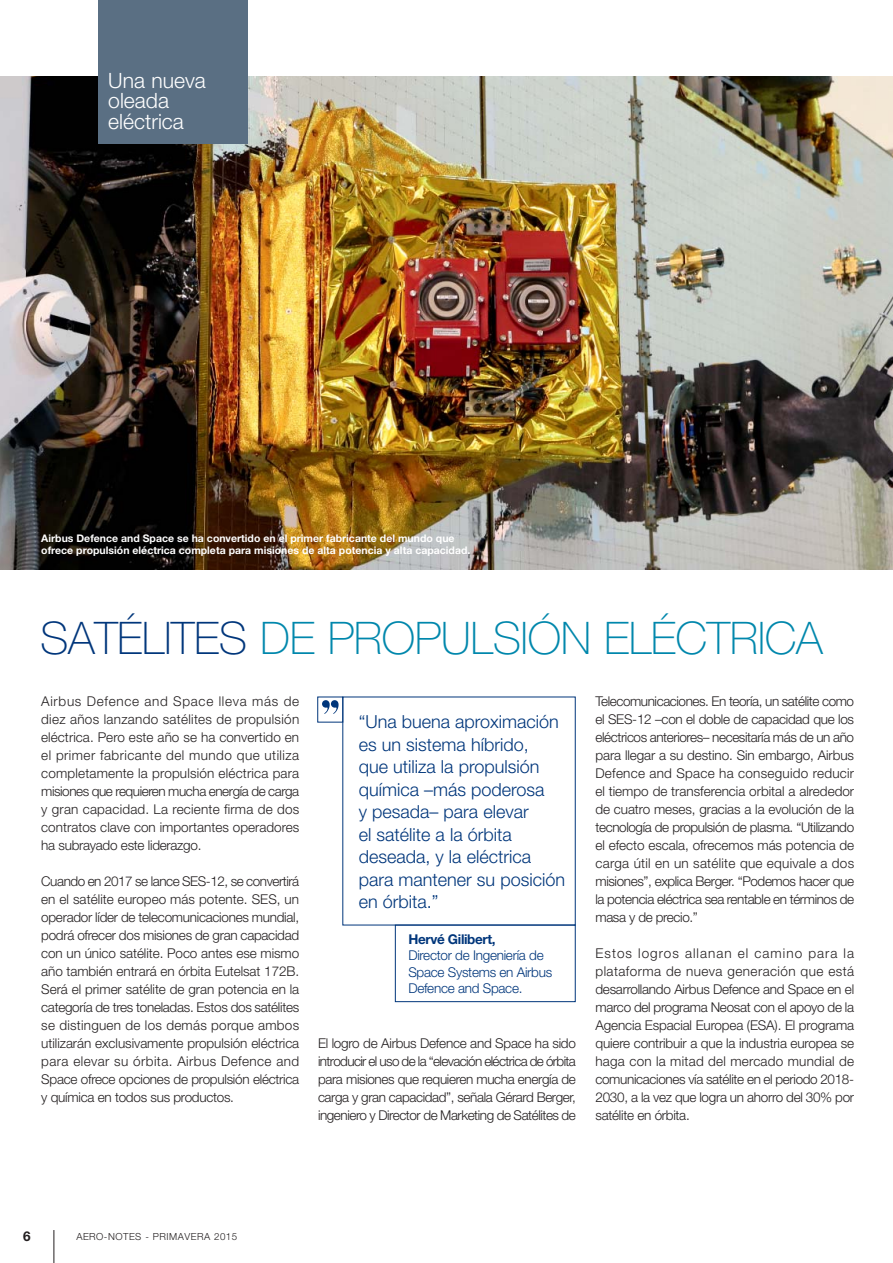
<style>
.page{position:relative;width:893px;height:1263px;background:#fff}
.page>*{position:absolute;margin:0;border:0;box-sizing:border-box;transform-origin:0 0}
.t1{font:100 45px "Helvetica Neue";letter-spacing:-.01em;color:#0087ac}
.t2{font:300 21.15px/20.5px "Helvetica Neue";color:#fff}
.t3{font:300 18px/22.5px "Helvetica Neue";color:#00367b}
.t4{font:300 13.5px/18px "Helvetica Neue";letter-spacing:-.02em;color:#231f20;text-align:justify}
.t5{font:300 13.5px/16.2px "Helvetica Neue";letter-spacing:-.02em;color:#00367b}
.t6{font:700 13.5px "Helvetica Neue";letter-spacing:-.025em;color:#00367b}
.t7{font:700 13.5px "Helvetica Neue";color:#231f20}
.t8{font:700 10.5px/12px "Helvetica Neue";color:#fff}
.t9{font:300 9.75px "Helvetica Neue";letter-spacing:.05em;color:#231f20}
.s1{color:#00367b}
</style>
<div class="page">
<hr style="left:54px;top:1230px;width:1px;height:32px;background:#231f20">
<img style="left:0;top:77px;width:893px;height:493px">
<div style="left:99px;top:0;width:149px;height:143px;background:#5a6f83"></div>
<div style="left:317px;top:697px;width:26px;height:25px;border:1px solid #00367b"></div>
<div style="left:395px;top:925px;width:180px;height:77px;border:1px solid #00367b"></div>
<svg style="left:322px;top:700px;width:17px;height:14px"></svg>
<h2 class="t2" style="left:108px;top:72px;width:99px">Una nueva oleada eléctrica</h2>
<p class="t8" style="left:41px;top:533px;width:431px">Airbus Defence and Space se ha convertido en el primer fabricante del mundo que ofrece propulsión eléctrica completa para misiones de alta potencia y alta capacidad.</p>
<h1 class="t1" style="left:40px;top:621px;width:784px"><span class="s1">SATÉLITES</span> DE PROPULSIÓN ELÉCTRICA</h1>
<p class="t4" style="left:41px;top:693px;width:259px">Airbus Defence and Space lleva más de diez años lanzando satélites de propulsión eléctrica. Pero este año se ha convertido en el primer fabricante del mundo que utiliza completamente la propulsión eléctrica para misiones que requieren mucha energía de carga y gran capacidad. La reciente firma de dos contratos clave con importantes operadores ha subrayado este liderazgo.</p>
<p class="t4" style="left:41px;top:873px;width:260px">Cuando en 2017 se lance SES-12, se convertirá en el satélite europeo más potente. SES, un operador líder de telecomunicaciones mundial, podrá ofrecer dos misiones de gran capacidad con un único satélite. Poco antes ese mismo año también entrará en órbita Eutelsat 172B.<br>Será el primer satélite de gran potencia en la categoría de tres toneladas. Estos dos satélites se distinguen de los demás porque ambos utilizarán exclusivamente propulsión eléctrica para elevar su órbita. Airbus Defence and Space ofrece opciones de propulsión eléctrica y química en todos sus productos.</p>
<h3 class="t3" style="left:359px;top:712px;width:208px">“Una buena aproximación es un sistema híbrido,<br>que utiliza la propulsión química –más poderosa<br>y pesada– para elevar<br>el satélite a la órbita deseada, y la eléctrica para mantener su posición en órbita.”</h3>
<p class="t6" style="left:408px;top:934px;width:89px">Hervé Gilibert,</p>
<p class="t5" style="left:408px;top:949px;width:145px">Director de Ingeniería de<br>Space Systems en Airbus<br>Defence and Space.</p>
<p class="t4" style="left:318px;top:1035px;width:259px">El logro de Airbus Defence and Space ha sido introducir el uso de la “elevación eléctrica de órbita para misiones que requieren mucha energía de carga y gran capacidad”, señala Gérard Berger, ingeniero y Director de Marketing de Satélites de</p>
<p class="t4" style="left:595px;top:693px;width:260px">Telecomunicaciones. En teoría, un satélite como el SES-12 –con el doble de capacidad que los eléctricos anteriores– necesitaría más de un año para llegar a su destino. Sin embargo, Airbus Defence and Space ha conseguido reducir el tiempo de transferencia orbital a alrededor de cuatro meses, gracias a la evolución de la tecnología de propulsión de plasma. “Utilizando el efecto escala, ofrecemos más potencia de carga útil en un satélite que equivale a dos misiones”, explica Berger. “Podemos hacer que la potencia eléctrica sea rentable en términos de masa y de precio.”</p>
<p class="t4" style="left:595px;top:945px;width:260px">Estos logros allanan el camino para la plataforma de nueva generación que está desarrollando Airbus Defence and Space en el marco del programa Neosat con el apoyo de la Agencia Espacial Europea (ESA). El programa quiere contribuir a que la industria europea se haga con la mitad del mercado mundial de comunicaciones vía satélite en el periodo 2018- 2030, a la vez que logra un ahorro del 30% por satélite en órbita.</p>
<p class="t7" style="left:23px;top:1231px;width:9px">6</p>
<p class="t9" style="left:76px;top:1233px;width:162px">AERO-NOTES - PRIMAVERA 2015</p>
</div>
